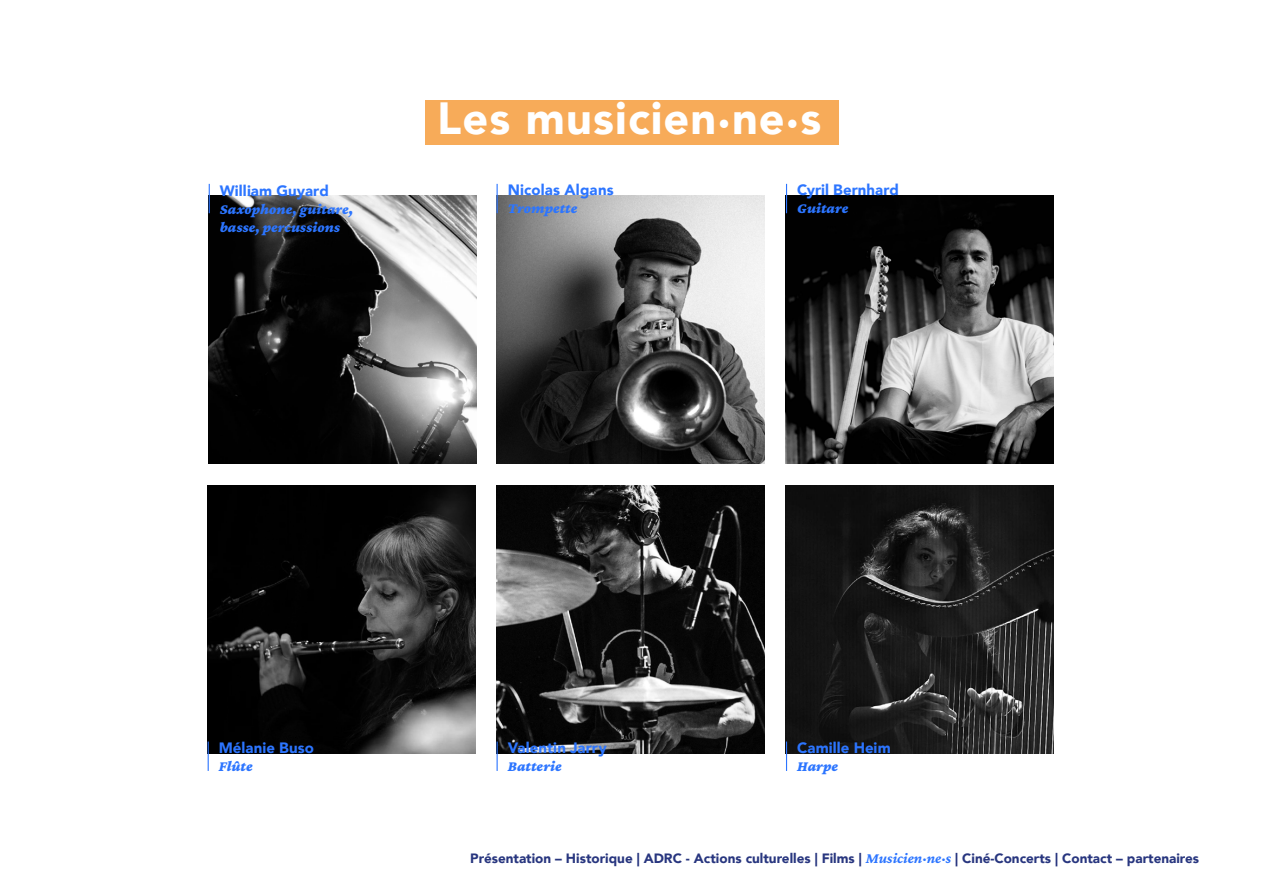
<style>
.page{position:relative;width:1263px;height:893px;background:#fff}
.page>*{position:absolute;margin:0;border:0;box-sizing:border-box;transform-origin:0 0}
.t1{font:900 45px "Avenir";letter-spacing:.025em;color:#fff}
.t2{font:900 15px "Avenir";letter-spacing:.005em;color:#2c75ff}
.t3{font:italic 900 15px/18px "Crimson Pro";color:#2c75ff}
.t4{font:900 13.5px "Avenir";color:#28367f}
.s1{font-family:"Crimson Pro";font-weight:700;font-style:italic;font-size:15px;color:#2c75ff}
</style>
<div class="page">
<img style="left:209px;top:196px;width:268px;height:267px">
<svg style="left:209px;top:184px;width:1px;height:29px"></svg>
<img style="left:497px;top:195px;width:267px;height:268px">
<svg style="left:497px;top:184px;width:1px;height:29px"></svg>
<img style="left:786px;top:195px;width:268px;height:268px">
<svg style="left:786px;top:184px;width:1px;height:29px"></svg>
<img style="left:208px;top:485px;width:267px;height:268px">
<hr style="left:208px;top:741px;width:1px;height:30px;background:#2c75ff">
<img style="left:497px;top:485px;width:267px;height:268px">
<hr style="left:497px;top:741px;width:1px;height:30px;background:#2c75ff">
<img style="left:786px;top:485px;width:268px;height:268px">
<hr style="left:786px;top:741px;width:1px;height:30px;background:#2c75ff">
<div style="left:425px;top:100px;width:413px;height:45px;background:#f7ab59"></div>
<p class="t2" style="left:220px;top:178px;width:110px">William Guyard</p>
<p class="t3" style="left:220px;top:200px;width:135px">Saxophone, guitare, basse, percussions</p>
<h1 class="t1" style="left:437px;top:80px;width:385px">Les musicien.ne.s</h1>
<p class="t2" style="left:508px;top:177px;width:108px">Nicolas Algans</p>
<p class="t3" style="left:508px;top:199px;width:71px">Trompette</p>
<p class="t2" style="left:797px;top:177px;width:103px">Cyril Bernhard</p>
<p class="t3" style="left:797px;top:199px;width:53px">Guitare</p>
<p class="t2" style="left:219px;top:735px;width:97px">Mélanie Buso</p>
<p class="t3" style="left:219px;top:757px;width:35px">Flûte</p>
<p class="t2" style="left:508px;top:735px;width:100px">Valentin Jarry</p>
<p class="t3" style="left:508px;top:757px;width:56px">Batterie</p>
<p class="t2" style="left:797px;top:735px;width:95px">Camille Heim</p>
<p class="t3" style="left:797px;top:757px;width:42px">Harpe</p>
<p class="t4" style="left:470px;top:847px;width:730px">Présentation – Historique | ADRC - Actions culturelles | Films | <span class="s1">Musicien·ne·s</span> | Ciné-Concerts | Contact – partenaires</p>
</div>
